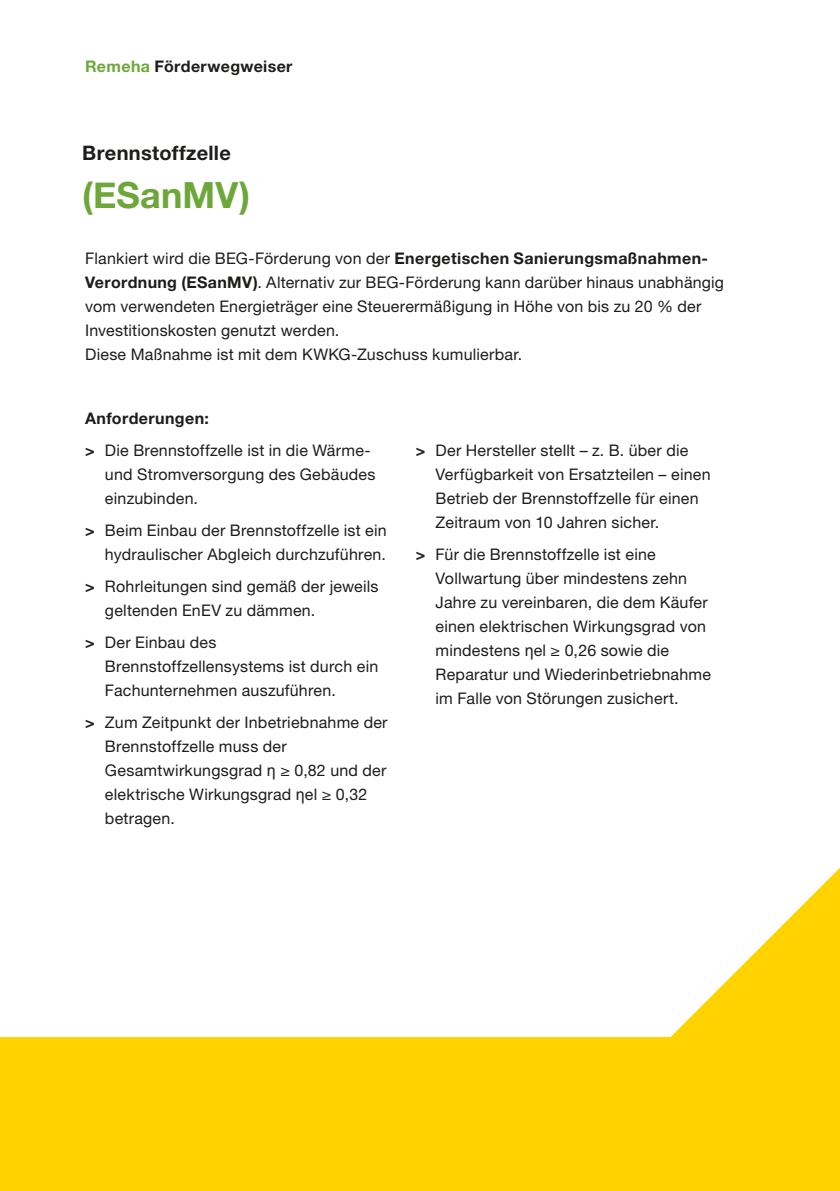
<style>
.page{position:relative;width:840px;height:1191px;background:#fff}
.page>*{position:absolute;margin:0;border:0;box-sizing:border-box;transform-origin:0 0}
.t1{font:700 36px "Helvetica Neue";letter-spacing:.005em;color:#6da73a}
.t2{font:700 20px "Helvetica Neue LT Pro";letter-spacing:.015em;color:#1d1d1b}
.t3{font:16px/24px "Helvetica Neue LT Pro";letter-spacing:.015em;color:#1d1d1b}
.t4{font:700 16px "Helvetica Neue LT Pro";letter-spacing:.02em;color:#1d1d1b}
.s1{color:#6da73a}
.s2{font-weight:700}
.s3{font-family:"Arial"}
</style>
<div class="page">
<div style="left:0;top:1037px;width:839px;height:154px;background:#ffd200"></div>
<svg style="left:670px;top:869px;width:169px;height:168px"></svg>
<p class="t4" style="left:85px;top:56px;width:209px"><span class="s1">Remeha</span> Förderwegweiser</p>
<p class="t2" style="left:82px;top:141px;width:150px">Brennstoffzelle</p>
<h1 class="t1" style="left:82px;top:167px;width:169px">(ESanMV)</h1>
<p class="t3" style="left:85px;top:246px;width:640px">Flankiert wird die BEG-Förderung von der <span class="s2">Energetischen Sanierungsmaßnahmen-Verordnung (ESanMV)</span>. Alternativ zur BEG-Förderung kann darüber hinaus unabhängig vom verwendeten Energieträger eine Steuerermäßigung in Höhe von bis zu 20 % der Investitionskosten genutzt werden.<br>Diese Maßnahme ist mit dem KWKG-Zuschuss kumulierbar.</p>
<p class="t3" style="left:85px;top:402px;width:287px;line-height:32px"><span class="s2">Anforderungen:<br>&gt;</span> Die Brennstoffzelle ist in die Wärme-</p>
<p class="t3" style="left:105px;top:462px;width:272px">und Stromversorgung des Gebäudes einzubinden.</p>
<p class="t3" style="left:85px;top:518px;width:303px;text-align:right"><span class="s2">&gt;</span> Beim Einbau der Brennstoffzelle ist ein hydraulischer Abgleich durchzuführen.</p>
<p class="t3" style="left:105px;top:574px;width:275px;text-indent:-20px"><span class="s2">&gt;</span> Rohrleitungen sind gemäß der jeweils geltenden EnEV zu dämmen.</p>
<p class="t3" style="left:105px;top:630px;width:274px;text-indent:-20px"><span class="s2">&gt;</span> Der Einbau des<br>Brennstoffzellensystems ist durch ein<br>Fachunternehmen auszuführen.</p>
<p class="t3" style="left:105px;top:710px;width:284px;text-indent:-20px"><span class="s2">&gt;</span> Zum Zeitpunkt der Inbetriebnahme der<br>Brennstoffzelle muss der<br>Gesamtwirkungsgrad <span class="s3">η</span> ≥ 0,82 und der elektrische Wirkungsgrad <span class="s3">η</span>el ≥ 0,32 betragen.</p>
<p class="t3" style="left:435px;top:438px;width:276px;text-indent:-20px"><span class="s2">&gt;</span> Der Hersteller stellt – z. B. über die Verfügbarkeit von Ersatzteilen – einen Betrieb der Brennstoffzelle für einen Zeitraum von 10 Jahren sicher.</p>
<p class="t3" style="left:435px;top:542px;width:277px;text-indent:-20px"><span class="s2">&gt;</span> Für die Brennstoffzelle ist eine Vollwartung über mindestens zehn Jahre zu vereinbaren, die dem Käufer einen elektrischen Wirkungsgrad von mindestens <span class="s3">η</span>el ≥ 0,26 sowie die Reparatur und Wiederinbetriebnahme im Falle von Störungen zusichert.</p>
</div>
